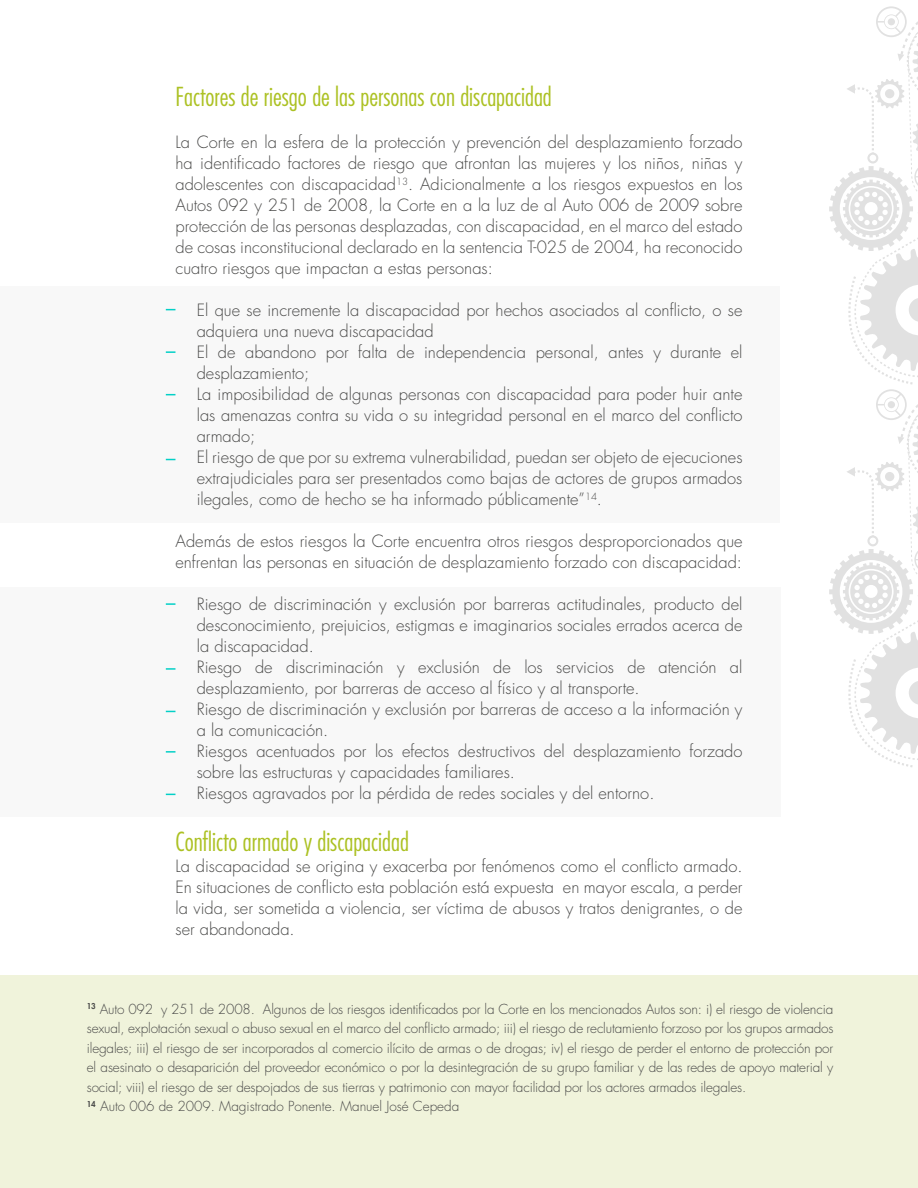
<style>
.page{position:relative;width:918px;height:1188px;background:#fff}
.page>*{position:absolute;margin:0;border:0;box-sizing:border-box;transform-origin:0 0}
.t1{font:300 condensed 25.5px "Futura Std";color:#acc123}
.t2{font:300 16.5px/21px "Futura Std";color:#4a4a49}
.t3{font:300 13.5px/19.5px "Futura Std";letter-spacing:-.01em;color:#4a4a49}
</style>
<div class="page">
<svg style="left:829px;top:6px;width:89px;height:761px"></svg>
<div style="left:1px;top:287px;width:779px;height:236px;background:#f8f8f8"></div>
<div style="left:0;top:587px;width:780px;height:229px;background:#f8f8f8"></div>
<div style="left:0;top:976px;width:918px;height:212px;background:#f0f3db"></div>
<svg style="left:166px;top:351px;width:9px;height:2px"></svg>
<svg style="left:166px;top:603px;width:9px;height:2px"></svg>
<svg style="left:166px;top:668px;width:9px;height:2px"></svg>
<svg style="left:166px;top:751px;width:9px;height:2px"></svg>
<h1 class="t1" style="left:175px;top:82px;width:378px">Factores de riesgo de las personas con discapacidad</h1>
<p class="t2" style="left:175px;top:132px;width:569px;text-align:justify">La Corte en la esfera de la protección y prevención del desplazamiento forzado ha identificado factores de riesgo que afrontan las mujeres y los niños, niñas y adolescentes con discapacidad<sup>13</sup>. Adicionalmente a los riesgos expuestos en los Autos 092 y 251 de 2008, la Corte en a la luz de al Auto 006 de 2009 sobre protección de las personas desplazadas, con discapacidad, en el marco del estado de cosas inconstitucional declarado en la sentencia T-025 de 2004, ha reconocido cuatro riesgos que impactan a estas personas:</p>
<p class="t2" style="left:197px;top:300px;width:547px">El que se incremente la discapacidad por hechos asociados al conflicto, o se adquiera una nueva discapacidad<br>El de abandono por falta de independencia personal, antes y durante el desplazamiento;<br>La imposibilidad de algunas personas con discapacidad para poder huir ante las amenazas contra su vida o su integridad personal en el marco del conflicto armado;<br>El riesgo de que por su extrema vulnerabilidad, puedan ser objeto de ejecuciones extrajudiciales para ser presentados como bajas de actores de grupos armados ilegales, como de hecho se ha informado públicamente”<sup>14</sup>.</p>
<p class="t2" style="left:175px;top:531px;width:569px">Además de estos riesgos la Corte encuentra otros riesgos desproporcionados que enfrentan las personas en situación de desplazamiento forzado con discapacidad:</p>
<p class="t2" style="left:197px;top:594px;width:547px">Riesgo de discriminación y exclusión por barreras actitudinales, producto del desconocimiento, prejuicios, estigmas e imaginarios sociales errados acerca de la discapacidad.<br>Riesgo de discriminación y exclusión de los servicios de atención al desplazamiento, por barreras de acceso al físico y al transporte.<br>Riesgo de discriminación y exclusión por barreras de acceso a la información y a la comunicación.<br>Riesgos acentuados por los efectos destructivos del desplazamiento forzado sobre las estructuras y capacidades familiares.<br>Riesgos agravados por la pérdida de redes sociales y del entorno.</p>
<h1 class="t1" style="left:175px;top:826px;width:235px">Conflicto armado y discapacidad</h1>
<p class="t2" style="left:175px;top:856px;width:569px;text-align:justify">La discapacidad se origina y exacerba por fenómenos como el conflicto armado.<br>En situaciones de conflicto esta población está expuesta en mayor escala, a perder la vida, ser sometida a violencia, ser víctima de abusos y tratos denigrantes, o de ser abandonada.</p>
<p class="t3" style="left:87px;top:999px;width:748px"><sup>13</sup> Auto 092 y 251 de 2008. Algunos de los riesgos identificados por la Corte en los mencionados Autos son: i) el riesgo de violencia sexual, explotación sexual o abuso sexual en el marco del conflicto armado; iii) el riesgo de reclutamiento forzoso por los grupos armados ilegales; iii) el riesgo de ser incorporados al comercio ilícito de armas o de drogas; iv) el riesgo de perder el entorno de protección por el asesinato o desaparición del proveedor económico o por la desintegración de su grupo familiar y de las redes de apoyo material y social; viii) el riesgo de ser despojados de sus tierras y patrimonio con mayor facilidad por los actores armados ilegales.<br><sup>14</sup> Auto 006 de 2009. Magistrado Ponente. Manuel José Cepeda</p>
</div>
